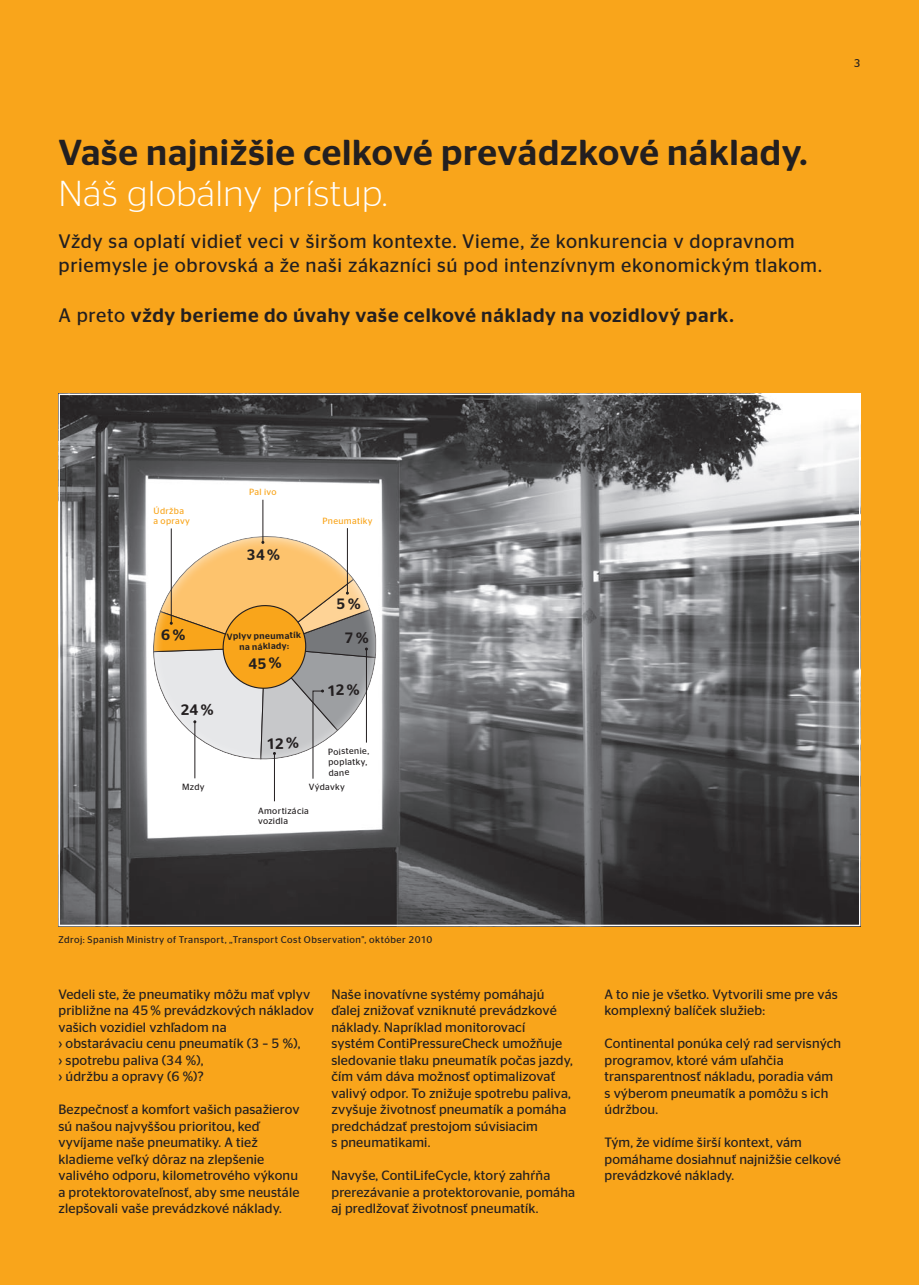
<style>
.page{position:relative;width:919px;height:1285px;background:#fff}
.page>*{position:absolute;margin:0;border:0;box-sizing:border-box;transform-origin:0 0}
.t1{font:500 36px "Continental Stag Sans";letter-spacing:.02em;color:#231f20}
.t2{font:300 36px "Continental Stag Sans";letter-spacing:.02em;color:#fff}
.t3{font:19.5px/24.8px "Continental Stag Sans";letter-spacing:.03em;color:#231f20}
.t4{font:500 19.5px "Continental Stag Sans";letter-spacing:.035em;color:#231f20}
.t5{font:500 15px "Continental Stag Sans";color:#231f20}
.t6{font:13.5px/16.5px "Continental Stag Sans";letter-spacing:.01em;color:#231f20}
.t7{font:11.25px "Continental Stag Sans";color:#231f20}
.t8{font:9.75px "Continental Stag Sans";letter-spacing:.05em;color:#231f20}
.t9{font:9px/10.5px "Continental Stag Sans";letter-spacing:.035em;color:#231f20}
.t10{font:9px/10.5px "Continental Stag Sans";letter-spacing:.04em;color:#f9a51b}
.t11{font:500 9px/10.5px "Continental Stag Sans";color:#231f20;text-align:center}
.s1{font-weight:400}
</style>
<div class="page">
<div style="left:0;top:0;width:918px;height:1284px;background:#f9a51b"></div>
<img style="left:61px;top:396px;width:796px;height:527px">
<svg style="left:145px;top:529px;width:239px;height:242px;background:#edeeee"></svg>
<hr style="left:262px;top:499px;width:1px;height:43px;background:#231f20">
<hr style="left:171px;top:528px;width:1px;height:95px;background:#231f20">
<hr style="left:274px;top:753px;width:1px;height:48px;background:#231f20">
<hr style="left:347px;top:528px;width:1px;height:65px;background:#231f20">
<svg style="left:152px;top:530px;width:225px;height:249px;background:#e4cdab"></svg>
<h1 class="t1" style="left:58px;top:132px;width:750px">Vaše najnižšie celkové prevádzkové náklady.</h1>
<h1 class="t2" style="left:58px;top:174px;width:330px">Náš globálny prístup.</h1>
<h2 class="t3" style="left:58px;top:228px;width:764px">Vždy sa oplatí vidieť veci v širšom kontexte. Vieme, že konkurencia v dopravnom priemysle je obrovská a že naši zákazníci sú pod intenzívnym ekonomickým tlakom.</h2>
<h2 class="t4" style="left:58px;top:304px;width:676px"><span class="s1">A preto</span> vždy berieme do úvahy vaše celkové náklady na vozidlový park.</h2>
<p class="t7" style="left:853px;top:56px;width:8px">3</p>
<p class="t10" style="left:153px;top:505px;width:38px">Údržba a opravy</p>
<p class="t5" style="left:161px;top:626px;width:25px">6%</p>
<p class="t10" style="left:249px;top:486px;width:29px">Pal ivo</p>
<p class="t10" style="left:322px;top:515px;width:52px">Pneumatiky</p>
<p class="t11" style="left:227px;top:631px;width:76px;rotate:-1deg">Vplyv pneumatík nanáklady:</p>
<p class="t5" style="left:336px;top:595px;width:25px">5%</p>
<p class="t5" style="left:344px;top:628px;width:25px">7%</p>
<p class="t9" style="left:328px;top:746px;width:43px;rotate:-1deg">Poistenie, poplatky, dane</p>
<p class="t9" style="left:182px;top:781px;width:24px">Mzdy</p>
<p class="t9" style="left:309px;top:781px;width:38px">Výdavky</p>
<p class="t9" style="left:258px;top:805px;width:52px">Amortizácia vozidla</p>
<p class="t8" style="left:58px;top:934px;width:375px">Zdroj: Spanish Ministry of Transport, „Transport Cost Observation", október 2010</p>
<p class="t6" style="left:58px;top:985px;width:257px">Vedeli ste, že pneumatiky môžu mať vplyv približne na 45% prevádzkových nákladov vašich vozidiel vzhľadom na<br>› obstarávaciu cenu pneumatík (3 – 5 %),<br>› spotrebu paliva (34 %),<br>› údržbu a opravy (6 %)?</p>
<p class="t6" style="left:58px;top:1101px;width:242px">Bezpečnosť a komfort vašich pasažierov sú našou najvyššou prioritou, keď vyvíjame naše pneumatiky. A tiež kladieme veľký dôraz na zlepšenie valivého odporu, kilometrového výkonu a protektorovateľnosť, aby sme neustále zlepšovali vaše prevádzkové náklady.</p>
<p class="t6" style="left:331px;top:985px;width:243px">Naše inovatívne systémy pomáhajú ďalej znižovať vzniknuté prevádzkové náklady. Napríklad monitorovací<br>systém ContiPressureCheck umožňuje sledovanie tlaku pneumatík počas jazdy, čím vám dáva možnosť optimalizovať valivý odpor. To znižuje spotrebu paliva, zvyšuje životnosť pneumatík a pomáha predchádzať prestojom súvisiacim<br>s pneumatikami.</p>
<p class="t6" style="left:331px;top:1166px;width:245px">Navyše, ContiLifeCycle, ktorý zahŕňa prerezávanie a protektorovanie, pomáha aj predlžovať životnosť pneumatík.</p>
<p class="t6" style="left:604px;top:985px;width:235px">A to nie je všetko. Vytvorili sme pre vás komplexný balíček služieb:</p>
<p class="t6" style="left:604px;top:1034px;width:238px">Continental ponúka celý rad servisných programov, ktoré vám uľahčia transparentnosť nákladu, poradia vám s výberom pneumatík a pomôžu s ich údržbou.</p>
<p class="t6" style="left:604px;top:1133px;width:238px">Tým, že vidíme širší kontext, vám pomáhame dosiahnuť najnižšie celkové prevádzkové náklady.</p>
</div>
